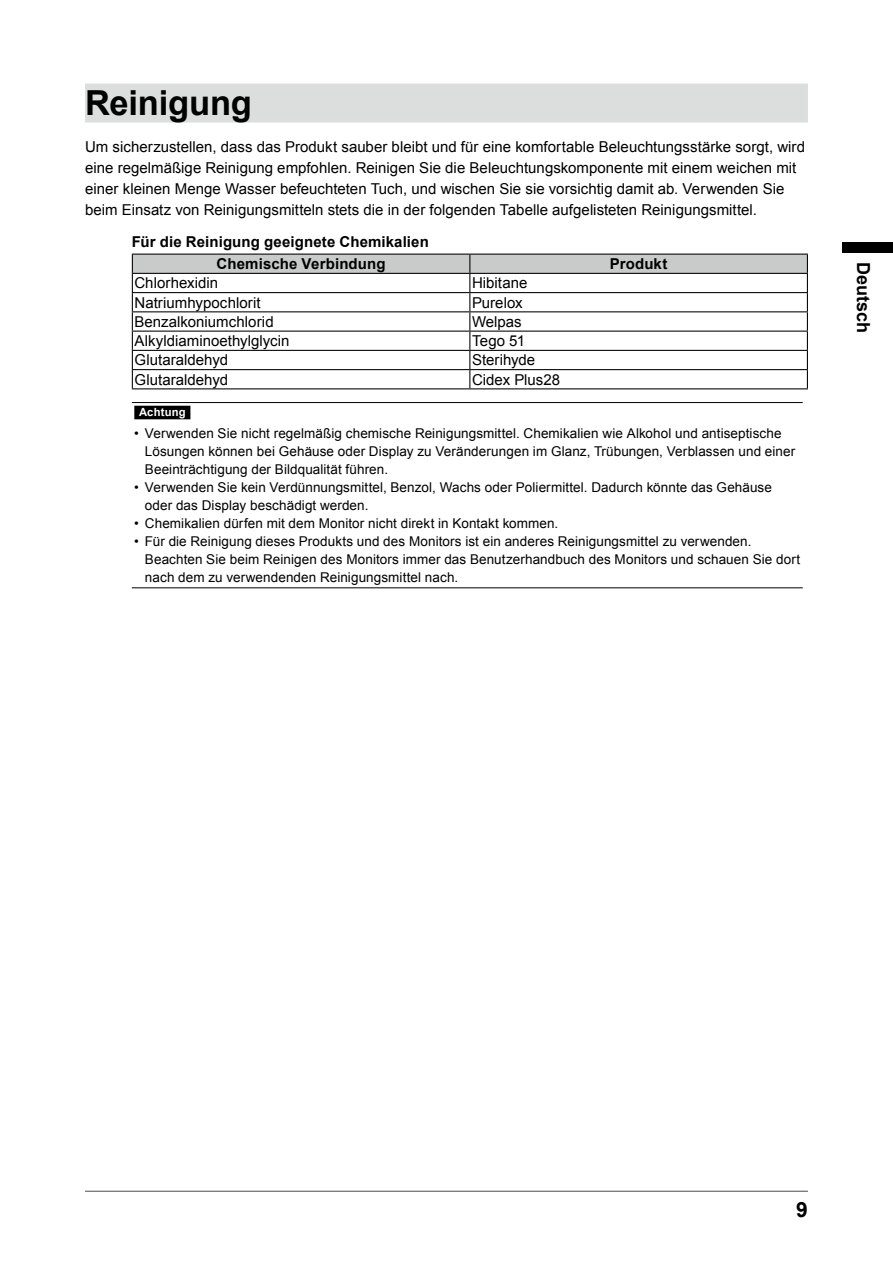
<style>
.page{position:relative;width:893px;height:1263px;background:#fff}
.page>*{position:absolute;margin:0;border:0;box-sizing:border-box;transform-origin:0 0}
.t1{font:700 34.5px "Arial";letter-spacing:-.005em;color:#000}
.t2{font:700 21px "Arial";color:#000}
.t3{font:700 18px "Arial";color:#000}
.t4{font:15px/21px "Arial";color:#000}
.t5{font:700 15px/21.9px "Arial";letter-spacing:.01em;color:#000}
.t6{font:13.5px/18px "Arial";letter-spacing:.005em;color:#000}
.t7{font:700 11.25px "Arial";letter-spacing:.02em;color:#fff}
</style>
<div class="page">
<hr style="left:85px;top:1191px;width:723px;height:1px;background:#595757">
<div style="left:842px;top:242px;width:51px;height:11px;background:#000"></div>
<div style="left:85px;top:84px;width:723px;height:39px;background:#dcdddd"></div>
<svg style="left:132px;top:254px;width:676px;height:134px"></svg>
<hr style="left:132px;top:388px;width:338px;height:1px;background:#000">
<hr style="left:470px;top:388px;width:338px;height:1px;background:#000">
<hr style="left:132px;top:402px;width:671px;height:1px;background:#000">
<hr style="left:132px;top:587px;width:671px;height:1px;background:#000">
<div style="left:134px;top:406px;width:56px;height:13px;background:#000"></div>
<h1 class="t1" style="left:85px;top:80px;width:169px">Reinigung</h1>
<p class="t4" style="left:85px;top:136px;width:721px">Um sicherzustellen, dass das Produkt sauber bleibt und für eine komfortable Beleuchtungsstärke sorgt, wird eine regelmäßige Reinigung empfohlen. Reinigen Sie die Beleuchtungskomponente mit einem weichen mit einer kleinen Menge Wasser befeuchteten Tuch, und wischen Sie sie vorsichtig damit ab. Verwenden Sie beim Einsatz von Reinigungsmitteln stets die in der folgenden Tabelle aufgelisteten Reinigungsmittel.</p>
<p class="t5" style="left:217px;top:231px;width:214px;text-indent:-85px">Für die Reinigung geeignete Chemikalien<br>Chemische Verbindung</p>
<p class="t5" style="left:610px;top:253px;width:59px">Produkt</p>
<p class="t4" style="left:134px;top:273px;width:85px">Chlorhexidin</p>
<p class="t4" style="left:472px;top:273px;width:57px">Hibitane</p>
<p class="t4" style="left:134px;top:292px;width:128px">Natriumhypochlorit</p>
<p class="t4" style="left:472px;top:292px;width:52px">Purelox</p>
<p class="t4" style="left:134px;top:311px;width:141px">Benzalkoniumchlorid</p>
<p class="t4" style="left:472px;top:311px;width:51px">Welpas</p>
<p class="t4" style="left:134px;top:330px;width:157px">Alkyldiaminoethylglycin</p>
<p class="t4" style="left:472px;top:330px;width:55px">Tego 51</p>
<p class="t4" style="left:134px;top:350px;width:95px">Glutaraldehyd</p>
<p class="t4" style="left:472px;top:350px;width:65px">Sterihyde</p>
<p class="t4" style="left:134px;top:369px;width:95px">Glutaraldehyd</p>
<p class="t4" style="left:472px;top:369px;width:90px">Cidex Plus28</p>
<p class="t7" style="left:139px;top:405px;width:48px">Achtung</p>
<p class="t6" style="left:145px;top:424px;width:652px;text-indent:-11px">• Verwenden Sie nicht regelmäßig chemische Reinigungsmittel. Chemikalien wie Alkohol und antiseptische<br>Lösungen können bei Gehäuse oder Display zu Veränderungen im Glanz, Trübungen, Verblassen und einer<br>Beeinträchtigung der Bildqualität führen.</p>
<p class="t6" style="left:145px;top:478px;width:628px;text-indent:-11px">• Verwenden Sie kein Verdünnungsmittel, Benzol, Wachs oder Poliermittel. Dadurch könnte das Gehäuse oder das Display beschädigt werden.</p>
<p class="t6" style="left:134px;top:514px;width:426px">• Chemikalien dürfen mit dem Monitor nicht direkt in Kontakt kommen.</p>
<p class="t6" style="left:145px;top:532px;width:657px;text-indent:-11px">• Für die Reinigung dieses Produkts und des Monitors ist ein anderes Reinigungsmittel zu verwenden.<br>Beachten Sie beim Reinigen des Monitors immer das Benutzerhandbuch des Monitors und schauen Sie dort nach dem zu verwendenden Reinigungsmittel nach.</p>
<h3 class="t3" style="left:876px;top:261px;width:73px;rotate:90deg">Deutsch</h3>
<h2 class="t2" style="left:796px;top:1196px;width:13px">9</h2>
</div>
